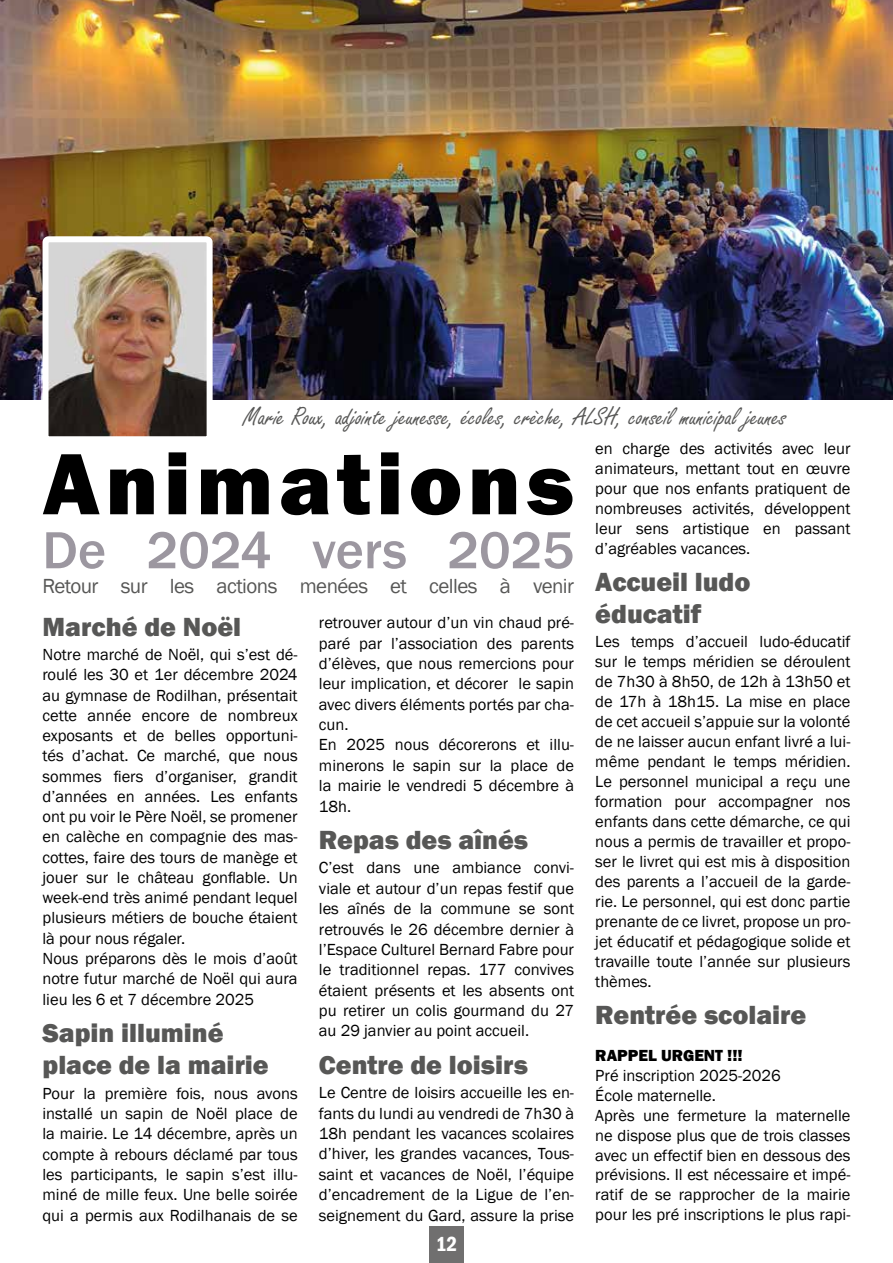
<style>
.page{position:relative;width:893px;height:1263px;background:#fff}
.page>*{position:absolute;margin:0;border:0;box-sizing:border-box;transform-origin:0 0}
.t1{font:800 90px "Franklin Gothic";letter-spacing:.065em;color:#000}
.t2{font:500 54px "Franklin Gothic";color:#9c97a0}
.t3{font:800 27px/32.8px "Franklin Gothic";color:#575756}
.t4{font:27px "Freestyle Script";color:#575756}
.t5{font:21px "Franklin Gothic";letter-spacing:-.025em;color:#575756}
.t6{font:600 condensed 21px "Franklin Gothic";color:#fff}
.t7{font:16.5px/20px "Franklin Gothic";color:#000;text-align:justify}
.t8{font:800 16.5px "Franklin Gothic";color:#000}
</style>
<div class="page">
<img style="left:0;top:0;width:893px;height:399px">
<img style="left:50px;top:243px;width:156px;height:192px">
<div style="left:43px;top:236px;width:170px;height:206px;border:6px solid #fff;border-radius:3px"></div>
<div style="left:429px;top:1226px;width:34px;height:37px;background:#706f6f"></div>
<h3 class="t4" style="left:243px;top:402px;width:545px">Marie Roux, adjointe jeunesse, écoles, crèche, ALSH, conseil municipal jeunes</h3>
<h1 class="t1" style="left:43px;top:426px;width:533px">Animations</h1>
<h2 class="t2" style="left:43px;top:517px;width:533px">De 2024 vers 2025</h2>
<p class="t5" style="left:43px;top:573px;width:533px">Retour sur les actions menées et celles à venir</p>
<h3 class="t3" style="left:43px;top:610px;width:200px">Marché de Noël</h3>
<p class="t7" style="left:43px;top:645px;width:257px;text-align:left">Notre marché de Noël, qui s’est dé&shy;roulé les 30 et 1er décembre 2024 au gymnase de Rodilhan, présentait cette année encore de nombreux exposants et de belles opportuni&shy;tés d’achat. Ce marché, que nous sommes fiers d’organiser, grandit d’années en années. Les enfants ont pu voir le Père Noël, se promener en calèche en compagnie des mas&shy;cottes, faire des tours de manège et jouer sur le château gonflable. Un week-end très animé pendant lequel plusieurs métiers de bouche étaient là pour nous régaler.<br>Nous préparons dès le mois d’août notre futur marché de Noël qui aura lieu les 6 et 7 décembre 2025</p>
<h3 class="t3" style="left:43px;top:1016px;width:228px">Sapin illuminé place de la mairie</h3>
<p class="t7" style="left:43px;top:1084px;width:257px">Pour la première fois, nous avons installé un sapin de Noël place de la mairie. Le 14 décembre, après un compte à rebours déclamé par tous les participants, le sapin s’est illu&shy;miné de mille feux. Une belle soirée qui a permis aux Rodilhanais de se</p>
<p class="t7" style="left:319px;top:613px;width:257px;line-height:20.4px;text-align:left">retrouver autour d’un vin chaud pré&shy;paré par l’association des parents d’élèves, que nous remercions pour leur implication, et décorer le sapin avec divers éléments portés par cha&shy;cun.<br>En 2025 nous décorerons et illu&shy;minerons le sapin sur la place de la mairie le vendredi 5 décembre à<br>18h.</p>
<h3 class="t3" style="left:319px;top:823px;width:211px">Repas des aînés</h3>
<p class="t7" style="left:319px;top:858px;width:257px;line-height:20.4px">C’est dans une ambiance convi&shy;viale et autour d’un repas festif que les aînés de la commune se sont retrouvés le 26 décembre dernier à l’Espace Culturel Bernard Fabre pour le traditionnel repas. 177 convives étaient présents et les absents ont pu retirer un colis gourmand du 27 au 29 janvier au point accueil.</p>
<h3 class="t3" style="left:319px;top:1048px;width:211px">Centre de loisirs</h3>
<p class="t7" style="left:319px;top:1083px;width:257px;line-height:20.4px">Le Centre de loisirs accueille les en&shy;fants du lundi au vendredi de 7h30 à 18h pendant les vacances scolaires d’hiver, les grandes vacances, Tous&shy;saint et vacances de Noël, l’équipe d’encadrement de la Ligue de l’en&shy;seignement du Gard, assure la prise</p>
<p class="t6" style="left:436px;top:1229px;width:23px">12</p>
<p class="t7" style="left:595px;top:439px;width:257px">en charge des activités avec leur animateurs, mettant tout en œuvre pour que nos enfants pratiquent de nombreuses activités, développent leur sens artistique en passant d’agréables vacances.</p>
<h3 class="t3" style="left:595px;top:565px;width:157px">Accueil ludo éducatif</h3>
<p class="t7" style="left:595px;top:632px;width:257px">Les temps d’accueil ludo-éducatif sur le temps méridien se déroulent de 7h30 à 8h50, de 12h à 13h50 et de 17h à 18h15. La mise en place de cet accueil s’appuie sur la volonté de ne laisser aucun enfant livré a lui&shy;même pendant le temps méridien.<br>Le personnel municipal a reçu une formation pour accompagner nos enfants dans cette démarche, ce qui nous a permis de travailler et propo&shy;ser le livret qui est mis à disposition des parents a l’accueil de la garde&shy;rie. Le personnel, qui est donc partie prenante de ce livret, propose un pro&shy;jet éducatif et pédagogique solide et travaille toute l’année sur plusieurs thèmes.</p>
<h3 class="t3" style="left:595px;top:998px;width:213px">Rentrée scolaire</h3>
<p class="t8" style="left:595px;top:1044px;width:149px">RAPPEL URGENT !!!</p>
<p class="t7" style="left:595px;top:1065px;width:257px;text-align:left">Pré inscription 2025-2026<br>École maternelle.<br>Après une fermeture la maternelle ne dispose plus que de trois classes avec un effectif bien en dessous des prévisions. Il est nécessaire et impé&shy;ratif de se rapprocher de la mairie pour les pré inscriptions le plus rapi-</p>
</div>
